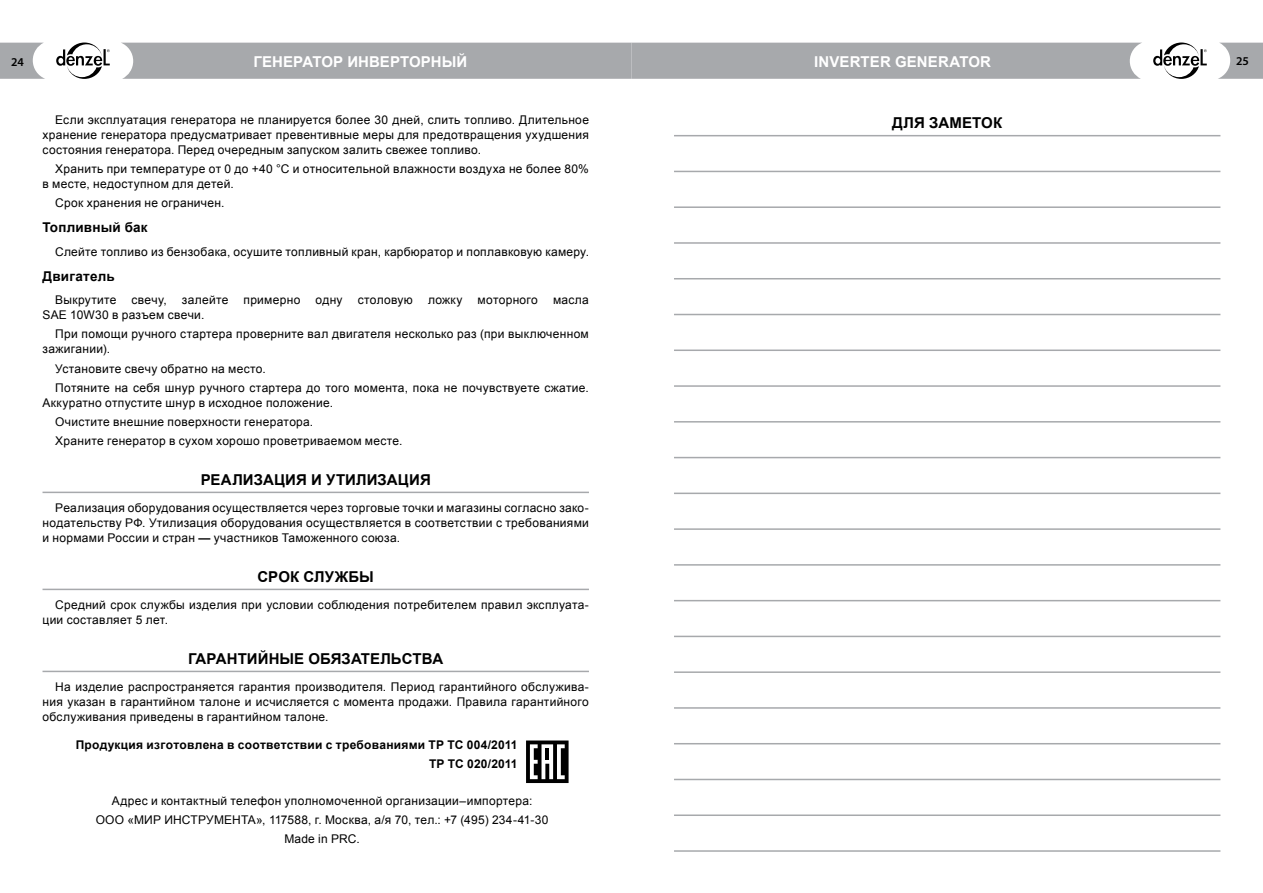
<style>
.page{position:relative;width:1263px;height:893px;background:#fff}
.page>*{position:absolute;margin:0;border:0;box-sizing:border-box;transform-origin:0 0}
.t1{font:700 15px "Arial";letter-spacing:.005em;color:#000}
.t2{font:700 15px "Arial";letter-spacing:.005em;color:#fff}
.t3{font:700 13.5px "Arial";letter-spacing:.015em;color:#000}
.t4{font:12px/15px "Arial";letter-spacing:.025em;color:#000}
.t5{font:700 12px/19.2px "Arial";letter-spacing:.02em;color:#000;text-align:right}
.t6{font:600 12px "Myriad Pro";color:#000}
.s1{font-weight:700;font-style:italic}
</style>
<div class="page">
<svg style="left:1218px;top:43px;width:45px;height:36px"></svg>
<svg style="left:1153px;top:43px;width:54px;height:36px"></svg>
<div style="left:122px;top:43px;width:1019px;height:36px;background:#a7a9ac"></div>
<svg style="left:0;top:43px;width:45px;height:36px"></svg>
<svg style="left:56px;top:43px;width:54px;height:36px"></svg>
<hr style="left:43px;top:492px;width:546px;height:1px;background:#a7a9ac">
<hr style="left:43px;top:589px;width:546px;height:1px;background:#a7a9ac">
<hr style="left:43px;top:671px;width:546px;height:1px;background:#a7a9ac">
<svg style="left:526px;top:740px;width:43px;height:43px"></svg>
<hr style="left:545px;top:748px;width:4px;height:12px;background:#000">
<hr style="left:674px;top:135px;width:546px;height:1px;background:#a7a9ac">
<hr style="left:674px;top:171px;width:546px;height:1px;background:#a7a9ac">
<hr style="left:674px;top:206px;width:546px;height:2px;background:#a7a9ac">
<hr style="left:674px;top:242px;width:546px;height:2px;background:#a7a9ac">
<hr style="left:674px;top:278px;width:546px;height:1px;background:#a7a9ac">
<hr style="left:674px;top:314px;width:546px;height:1px;background:#a7a9ac">
<hr style="left:674px;top:350px;width:546px;height:1px;background:#a7a9ac">
<hr style="left:674px;top:385px;width:546px;height:2px;background:#a7a9ac">
<hr style="left:674px;top:421px;width:546px;height:2px;background:#a7a9ac">
<hr style="left:674px;top:457px;width:546px;height:1px;background:#a7a9ac">
<hr style="left:674px;top:493px;width:546px;height:1px;background:#a7a9ac">
<hr style="left:674px;top:528px;width:546px;height:2px;background:#a7a9ac">
<hr style="left:674px;top:564px;width:546px;height:2px;background:#a7a9ac">
<hr style="left:674px;top:600px;width:546px;height:1px;background:#a7a9ac">
<hr style="left:674px;top:636px;width:546px;height:1px;background:#a7a9ac">
<hr style="left:674px;top:671px;width:546px;height:2px;background:#a7a9ac">
<hr style="left:674px;top:707px;width:546px;height:2px;background:#a7a9ac">
<hr style="left:674px;top:743px;width:546px;height:1px;background:#a7a9ac">
<hr style="left:674px;top:779px;width:546px;height:1px;background:#a7a9ac">
<hr style="left:674px;top:814px;width:546px;height:2px;background:#a7a9ac">
<hr style="left:674px;top:850px;width:546px;height:2px;background:#a7a9ac">
<p class="t6" style="left:11px;top:55px;width:14px">24</p>
<p class="t2" style="left:254px;top:52px;width:215px">ГЕНЕРАТОР ИНВЕРТОРНЫЙ</p>
<p class="t2" style="left:814px;top:52px;width:179px">INVERTER GENERATOR</p>
<p class="t6" style="left:1236px;top:54px;width:14px">25</p>
<p class="t4" style="left:43px;top:112px;width:548px;text-align:justify;text-indent:13px">Если эксплуатация генератора не планируется более 30 дней, слить топливо. Длительное хранение генератора предусматривает превентивные меры для предотвращения ухудшения состояния генератора. Перед очередным запуском залить свежее топливо.</p>
<p class="t4" style="left:43px;top:161px;width:548px;text-indent:13px">Хранить при температуре от 0 до +40 °С и относительной влажности воздуха не более 80% в месте, недоступном для детей.</p>
<p class="t4" style="left:55px;top:195px;width:171px">Срок хранения не ограничен.</p>
<p class="t3" style="left:43px;top:218px;width:107px">Топливный бак</p>
<p class="t4" style="left:55px;top:244px;width:535px">Слейте топливо из бензобака, осушите топливный кран, карбюратор и поплавковую камеру.</p>
<p class="t3" style="left:43px;top:267px;width:74px">Двигатель</p>
<p class="t4" style="left:55px;top:292px;width:63px">Выкрутите</p>
<p class="t4" style="left:132px;top:292px;width:37px">свечу,</p>
<p class="t4" style="left:182px;top:292px;width:48px">залейте</p>
<p class="t4" style="left:244px;top:292px;width:58px">примерно</p>
<p class="t4" style="left:315px;top:292px;width:29px">одну</p>
<p class="t4" style="left:358px;top:292px;width:57px">столовую</p>
<p class="t4" style="left:428px;top:292px;width:36px">ложку</p>
<p class="t4" style="left:478px;top:292px;width:62px">моторного</p>
<p class="t4" style="left:553px;top:292px;width:37px">масла</p>
<p class="t4" style="left:55px;top:305px;width:535px;line-height:19.2px;text-indent:-13px">SAE 10W30 в разъем свечи.<br>При помощи ручного стартера проверните вал двигателя несколько раз (при выключенном</p>
<p class="t4" style="left:55px;top:340px;width:535px;line-height:19.2px;text-indent:-13px">зажигании).<br>Установите свечу обратно на место.<br>Потяните на себя шнур ручного стартера до того момента, пока не почувствуете сжатие.</p>
<p class="t4" style="left:55px;top:393px;width:349px;line-height:19.2px;text-indent:-13px">Аккуратно отпустите шнур в исходное положение.<br>Очистите внешние поверхности генератора.<br>Храните генератор в сухом хорошо проветриваемом месте.</p>
<p class="t1" style="left:201px;top:469px;width:232px">РЕАЛИЗАЦИЯ И УТИЛИЗАЦИЯ</p>
<p class="t4" style="left:43px;top:501px;width:548px;text-align:justify;text-indent:13px">Реализация оборудования осуществляется через торговые точки и магазины согласно зако&shy;нодательству РФ. Утилизация оборудования осуществляется в соответствии с требованиями и нормами России и стран <span class="s1">—</span> участников Таможенного союза.</p>
<p class="t1" style="left:258px;top:566px;width:118px">СРОК СЛУЖБЫ</p>
<p class="t4" style="left:43px;top:598px;width:548px;text-indent:13px">Средний срок службы изделия при условии соблюдения потребителем правил эксплуата&shy;ции составляет 5 лет.</p>
<p class="t1" style="left:188px;top:648px;width:257px">ГАРАНТИЙНЫЕ ОБЯЗАТЕЛЬСТВА</p>
<p class="t4" style="left:43px;top:680px;width:548px;text-align:justify;text-indent:13px">На изделие распространяется гарантия производителя. Период гарантийного обслужива&shy;ния указан в гарантийном талоне и исчисляется с момента продажи. Правила гарантийного обслуживания приведены в гарантийном талоне.</p>
<p class="t5" style="left:76px;top:736px;width:443px">Продукция изготовлена в соответствии с требованиями ТР ТС 004/2011<br>ТР ТС 020/2011</p>
<p class="t4" style="left:96px;top:791px;width:454px;line-height:19.2px;text-align:center">Адрес и контактный телефон уполномоченной организации–импортера:<br>ООО «МИР ИНСТРУМЕНТА», 117588, г. Москва, а/я 70, тел.: +7 (495) 234-41-30<br>Made in PRC.</p>
<p class="t1" style="left:892px;top:113px;width:111px">ДЛЯ ЗАМЕТОК</p>
</div>
